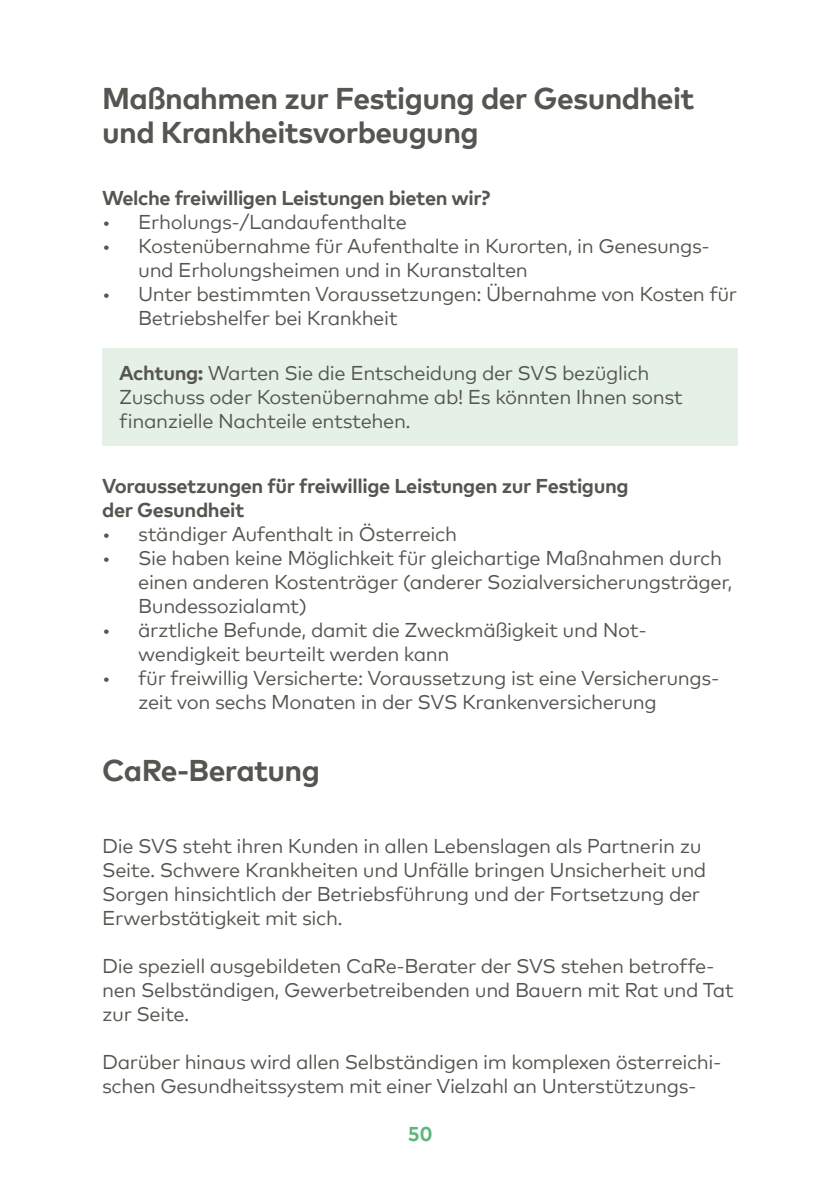
<style>
.page{position:relative;width:840px;height:1191px;background:#fff}
.page>*{position:absolute;margin:0;border:0;box-sizing:border-box;transform-origin:0 0}
.t1{font:700 30px/34px "Mark Offc Pro";letter-spacing:-.02em;color:#565650}
.t2{font:20px/24px "Mark Offc Pro";letter-spacing:-.02em;color:#565650}
.t3{font:700 20px/24px "Mark Offc Pro";letter-spacing:-.02em;color:#565650}
.t4{font:700 20px "Mark Offc Pro";color:#5cb77a}
.s1{font-weight:700}
</style>
<div class="page">
<div style="left:102px;top:348px;width:635px;height:97px;background:#e5f1e6"></div>
<h1 class="t1" style="left:102px;top:79px;width:593px">Maßnahmen zur Festigung der Gesundheit und Krankheitsvorbeugung</h1>
<p class="t3" style="left:102px;top:184px;width:389px">Welche freiwilligen Leistungen bieten wir?</p>
<p class="t2" style="left:102px;top:208px;width:306px">• Erholungs-/Landaufenthalte</p>
<p class="t2" style="left:138px;top:232px;width:573px;text-indent:-36px">• Kostenübernahme für Aufenthalte in Kurorten, in Genesungs&shy;und Erholungsheimen und in Kuranstalten</p>
<p class="t2" style="left:138px;top:280px;width:600px;text-indent:-36px">• Unter bestimmten Voraussetzungen: Übernahme von Kosten für<br>Betriebshelfer bei Krankheit</p>
<p class="t2" style="left:119px;top:360px;width:565px"><span class="s1">Achtung:</span> Warten Sie die Entscheidung der SVS bezüglich<br>Zuschuss oder Kostenübernahme ab! Es könnten Ihnen sonst finanzielle Nachteile entstehen.</p>
<p class="t3" style="left:102px;top:472px;width:527px">Voraussetzungen für freiwillige Leistungen zur Festigung der Gesundheit</p>
<p class="t2" style="left:102px;top:520px;width:356px">• ständiger Aufenthalt in Österreich</p>
<p class="t2" style="left:138px;top:544px;width:595px;text-indent:-36px">• Sie haben keine Möglichkeit für gleichartige Maßnahmen durch einen anderen Kostenträger (anderer Sozialversicherungsträger,<br>Bundessozialamt)</p>
<p class="t2" style="left:138px;top:616px;width:507px;text-indent:-36px">• ärztliche Befunde, damit die Zweckmäßigkeit und Not&shy;wendigkeit beurteilt werden kann</p>
<p class="t2" style="left:138px;top:664px;width:582px;text-indent:-36px">• für freiwillig Versicherte: Voraussetzung ist eine Versicherungs&shy;zeit von sechs Monaten in der SVS Krankenversicherung</p>
<h1 class="t1" style="left:102px;top:751px;width:219px">CaRe-Beratung</h1>
<p class="t2" style="left:102px;top:832px;width:605px">Die SVS steht ihren Kunden in allen Lebenslagen als Partnerin zu Seite. Schwere Krankheiten und Unfälle bringen Unsicherheit und Sorgen hinsichtlich der Betriebsführung und der Fortsetzung der Erwerbstätigkeit mit sich.</p>
<p class="t2" style="left:102px;top:952px;width:633px">Die speziell ausgebildeten CaRe-Berater der SVS stehen betroffe&shy;nen Selbständigen, Gewerbetreibenden und Bauern mit Rat und Tat zur Seite.</p>
<p class="t2" style="left:102px;top:1048px;width:620px">Darüber hinaus wird allen Selbständigen im komplexen österreichi&shy;schen Gesundheitssystem mit einer Vielzahl an Unterstützungs-</p>
<p class="t4" style="left:407px;top:1119px;width:26px">50</p>
</div>
